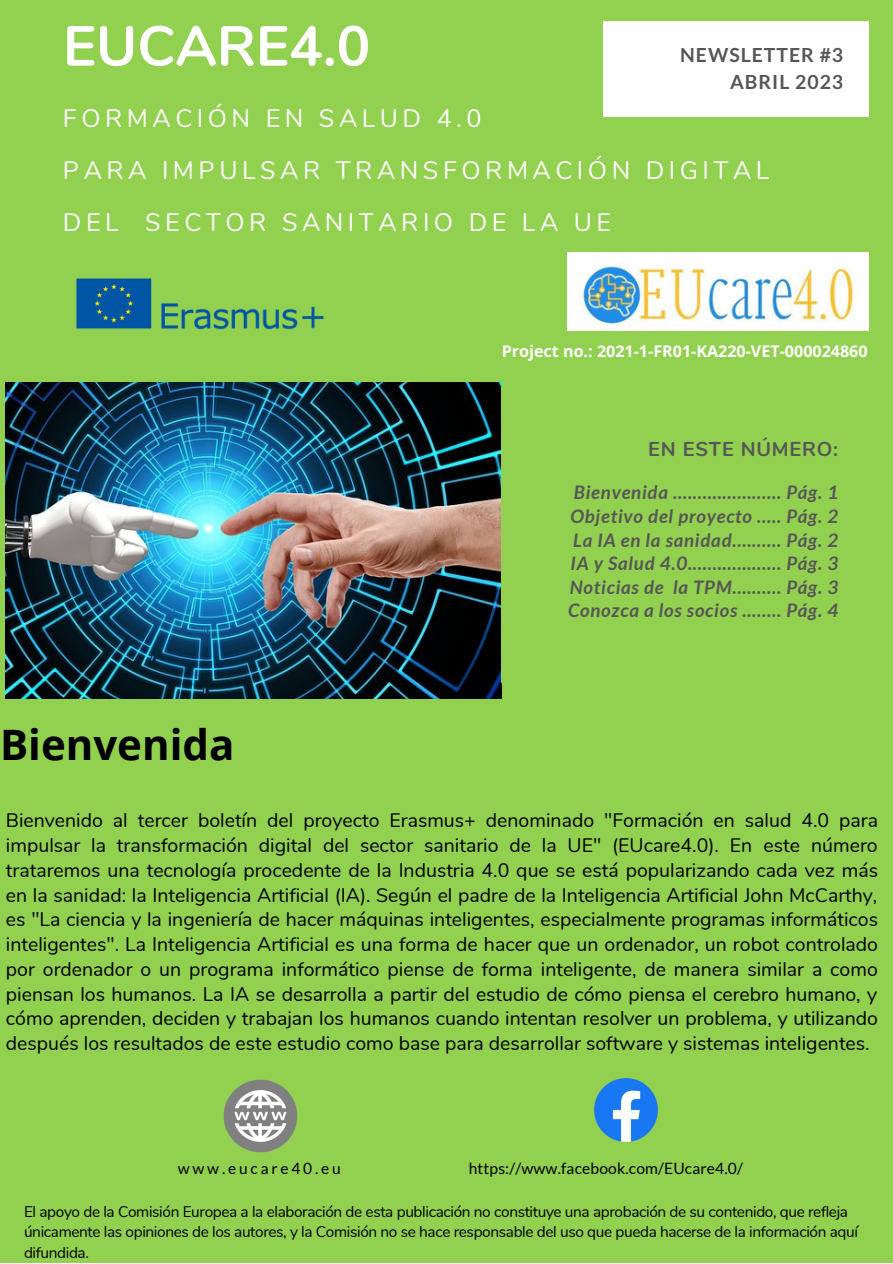
<style>
.page{position:relative;width:893px;height:1264px;background:#fff}
.page>*{position:absolute;margin:0;border:0;box-sizing:border-box;transform-origin:0 0}
.t1{font:700 56.1px "Nunito";color:#fff}
.t2{font:700 42px "Open Sans";color:#000}
.t3{font:25.05px/51.8px "Nunito";letter-spacing:.18em;color:#fff}
.t4{font:700 19.95px "Nunito";letter-spacing:.04em;color:#565656}
.t5{font:19.5px/24.8px "Nunito";color:#000;text-align:justify}
.t6{font:700 19.5px/26.7px "Lato";letter-spacing:.05em;color:#565656;text-align:right}
.t7{font:italic 700 18.6px/23.5px "Lato";letter-spacing:.04em;color:#565656;text-align:justify}
.t8{font:700 16.05px "Open Sans";color:#fff}
.t9{font:15.6px "Lato";letter-spacing:.01em;color:#000}
.t10{font:15.6px "Lato";letter-spacing:.18em;color:#000}
.t11{font:15.45px/20.1px "Nunito";letter-spacing:-.025em;color:#000}
</style>
<div class="page">
<div style="left:0;top:0;width:892px;height:1262px;background:#92d050"></div>
<img style="left:6px;top:382px;width:496px;height:316px">
<div style="left:603px;top:22px;width:265px;height:95px;background:#fff"></div>
<div style="left:501px;top:388px;width:376px;height:294px;background:#92d050"></div>
<img style="left:76px;top:278px;width:248px;height:52px">
<img style="left:223px;top:1079px;width:75px;height:74px">
<img style="left:594px;top:1078px;width:63px;height:63px">
<img style="left:568px;top:253px;width:300px;height:77px">
<h1 class="t1" style="left:63px;top:9px;width:309px">EUCARE4.0</h1>
<p class="t3" style="left:63px;top:93px;width:708px">FORMACIÓN EN SALUD 4.0<br>PARA IMPULSAR TRANSFORMACIÓN DIGITAL<br>DEL SECTOR SANITARIO DE LA UE</p>
<p class="t6" style="left:680px;top:41px;width:164px">NEWSLETTER #3<br>ABRIL 2023</p>
<p class="t8" style="left:501px;top:339px;width:367px">Project no.: 2021-1-FR01-KA220-VET-000024860</p>
<p class="t4" style="left:648px;top:436px;width:191px">EN ESTE NÚMERO:</p>
<h2 class="t2" style="left:0;top:715px;width:236px">Bienvenida</h2>
<p class="t7" style="left:568px;top:480px;width:271px">Bienvenida ...................... Pág. 1<br>Objetivo del proyecto ..... Pág. 2<br>La IA en la sanidad.......... Pág. 2<br>IA y Salud 4.0................... Pág. 3<br>Noticias de la TPM.......... Pág. 3<br>Conozca a los socios ........ Pág. 4</p>
<p class="t5" style="left:6px;top:808px;width:873px">Bienvenido al tercer boletín del proyecto Erasmus+ denominado "Formación en salud 4.0 para impulsar la transformación digital del sector sanitario de la UE" (EUcare4.0). En este número trataremos una tecnología procedente de la Industria 4.0 que se está popularizando cada vez más en la sanidad: la Inteligencia Artificial (IA). Según el padre de la Inteligencia Artificial John McCarthy, es "La ciencia y la ingeniería de hacer máquinas inteligentes, especialmente programas informáticos inteligentes". La Inteligencia Artificial es una forma de hacer que un ordenador, un robot controlado por ordenador o un programa informático piense de forma inteligente, de manera similar a como piensan los humanos. La IA se desarrolla a partir del estudio de cómo piensa el cerebro humano, y cómo aprenden, deciden y trabajan los humanos cuando intentan resolver un problema, y utilizando después los resultados de este estudio como base para desarrollar software y sistemas inteligentes.</p>
<p class="t10" style="left:178px;top:1158px;width:165px">www.eucare40.eu</p>
<p class="t9" style="left:468px;top:1158px;width:276px">https://www.facebook.com/EUcare4.0/</p>
<p class="t11" style="left:24px;top:1202px;width:835px">El apoyo de la Comisión Europea a la elaboración de esta publicación no constituye una aprobación de su contenido, que refleja únicamente las opiniones de los autores, y la Comisión no se hace responsable del uso que pueda hacerse de la información aquí difundida.</p>
</div>
